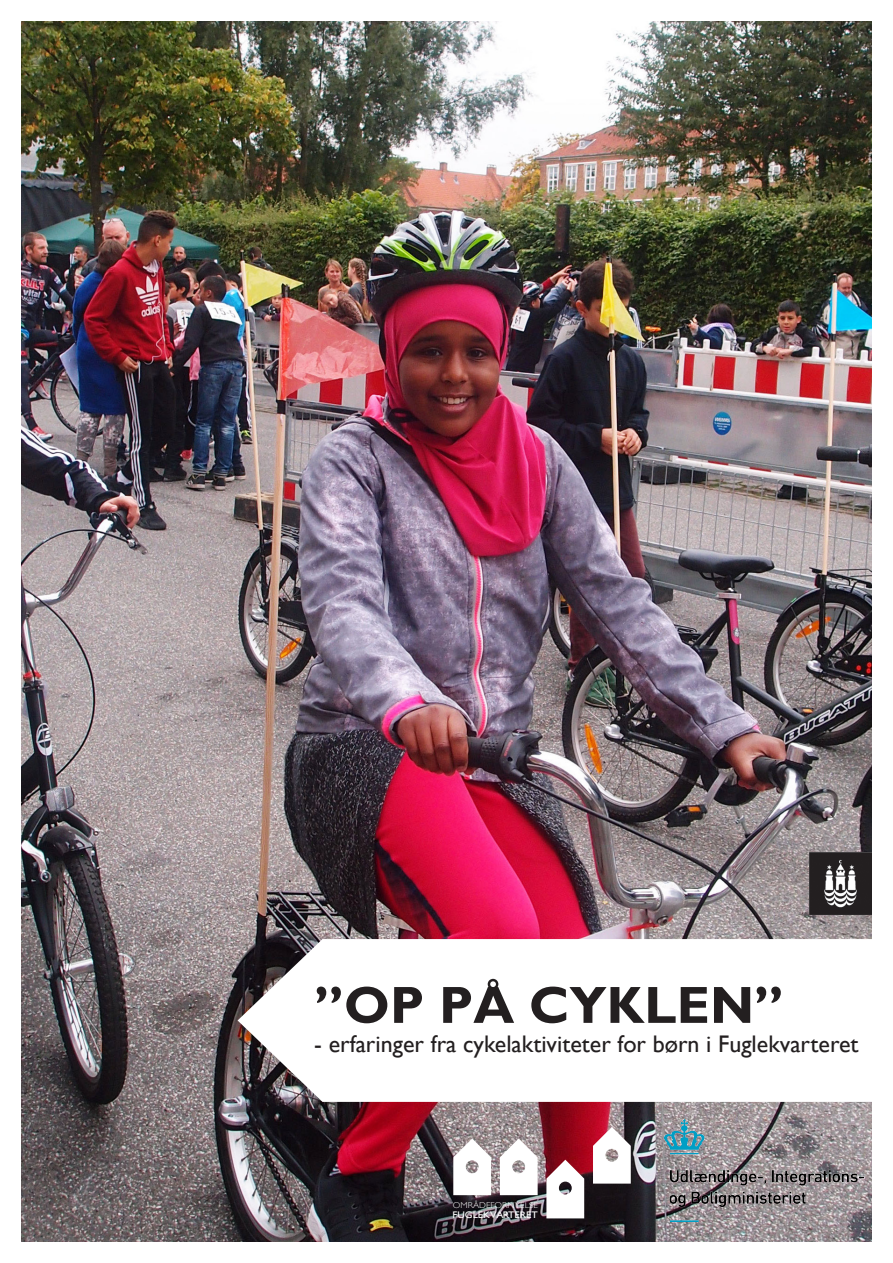
<style>
.page{position:relative;width:893px;height:1263px;background:#fff}
.page>*{position:absolute;margin:0;border:0;box-sizing:border-box;transform-origin:0 0}
.t1{font:700 52.5px "Gill Sans";color:#231f20}
.t2{font:24px "Gill Sans";color:#231f20}
.t3{font:9.6px "Gill Sans";color:#fff;scale:1.11 1}
.t4{font:300 8.4px "Gill Sans";color:#fff;scale:1.11 1}
</style>
<div class="page">
<img style="left:21px;top:21px;width:851px;height:1221px">
<svg style="left:238px;top:939px;width:634px;height:163px"></svg>
<svg style="left:593px;top:1127px;width:38px;height:56px"></svg>
<svg style="left:546px;top:1160px;width:38px;height:58px"></svg>
<svg style="left:500px;top:1138px;width:38px;height:57px"></svg>
<svg style="left:453px;top:1138px;width:38px;height:57px"></svg>
<img style="left:810px;top:852px;width:62px;height:62px">
<img style="left:664px;top:1120px;width:199px;height:102px">
<p class="t1" style="left:314px;top:975px;width:471px">”OP PÅ CYKLEN”</p>
<p class="t2" style="left:314px;top:1029px;width:546px">- erfaringer fra cykelaktiviteter for børn i Fuglekvarteret</p>
<p class="t4" style="left:453px;top:1200px;width:78px">OMRÅDEFORNYELSE</p>
<p class="t3" style="left:452px;top:1209px;width:78px">FUGLEKVARTERET</p>
</div>
